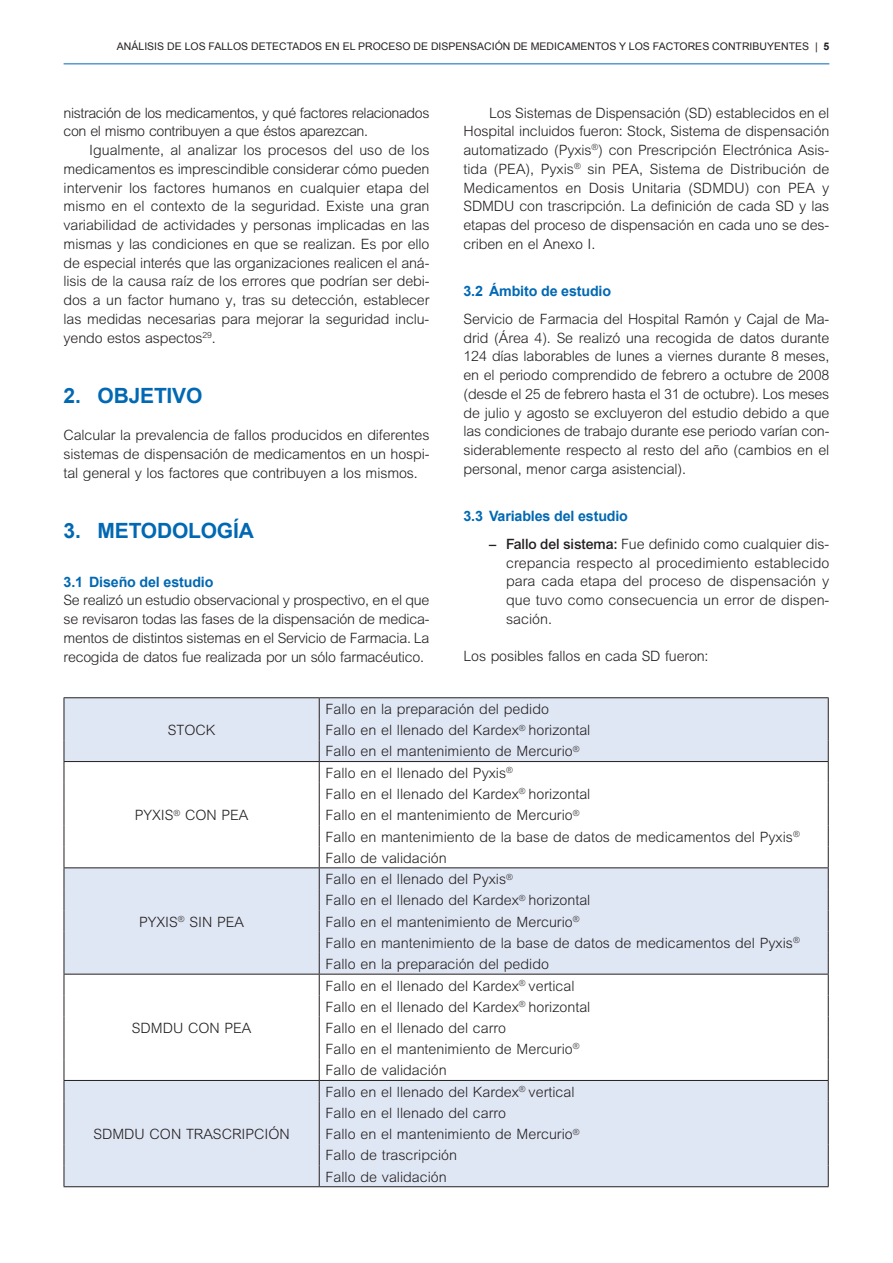
<style>
.page{position:relative;width:893px;height:1263px;background:#fff}
.page>*{position:absolute;margin:0;border:0;box-sizing:border-box;transform-origin:0 0}
.t1{font:700 21px "Arial";letter-spacing:-.01em;color:#0168b3}
.t2{font:300 14.25px/18.8px "M Arial";color:#231f20;text-align:justify}
.t3{font:300 14.25px/18.8px "M Arial";letter-spacing:-.03em;color:#231f20}
.t4{font:700 14.25px "Arial";letter-spacing:-.01em;color:#0168b3}
.t5{font:10.5px "Arial";color:#231f20}
.s1{font-weight:700}
.s2{font-family:"Arial";font-weight:500}
</style>
<div class="page">
<hr style="left:64px;top:63px;width:765px;height:1px;background:#0168b3">
<svg style="left:65px;top:698px;width:762px;height:488px;fill:#e0e7f4"></svg>
<hr style="left:64px;top:697px;width:255px;height:1px;background:#231f20">
<hr style="left:319px;top:697px;width:509px;height:1px;background:#231f20">
<svg style="left:64px;top:698px;width:1px;height:488px"></svg>
<hr style="left:64px;top:1186px;width:255px;height:1px;background:#231f20">
<svg style="left:827px;top:698px;width:1px;height:488px"></svg>
<hr style="left:319px;top:1186px;width:509px;height:1px;background:#231f20">
<hr style="left:64px;top:761px;width:255px;height:1px;background:#231f20">
<hr style="left:64px;top:867px;width:255px;height:1px;background:#231f20">
<hr style="left:64px;top:974px;width:255px;height:1px;background:#231f20">
<hr style="left:64px;top:1080px;width:255px;height:1px;background:#231f20">
<svg style="left:319px;top:698px;width:1px;height:488px"></svg>
<hr style="left:319px;top:761px;width:509px;height:1px;background:#231f20">
<hr style="left:319px;top:867px;width:509px;height:1px;background:#231f20">
<hr style="left:319px;top:974px;width:509px;height:1px;background:#231f20">
<hr style="left:319px;top:1080px;width:509px;height:1px;background:#231f20">
<p class="t5" style="left:117px;top:41px;width:714px">ANÁLISIS DE LOS FALLOS DETECTADOS EN EL PROCESO DE DISPENSACIÓN DE MEDICAMENTOS Y LOS FACTORES CONTRIBUYENTES | <span class="s1">5</span></p>
<p class="t3" style="left:64px;top:104px;width:367px">nistración de los medicamentos, y qué factores relacionados con el mismo contribuyen a que éstos aparezcan.</p>
<p class="t2" style="left:64px;top:142px;width:367px;text-indent:26px">Igualmente, al analizar los procesos del uso de los medicamentos es imprescindible considerar cómo pueden intervenir los factores humanos en cualquier etapa del mismo en el contexto de la seguridad. Existe una gran variabilidad de actividades y personas implicadas en las mismas y las condiciones en que se realizan. Es por ello de especial interés que las organizaciones realicen el aná&shy;lisis de la causa raíz de los errores que podrían ser debi&shy;dos a un factor humano y, tras su detección, establecer las medidas necesarias para mejorar la seguridad inclu&shy;yendo estos aspectos<sup>29</sup>.</p>
<h1 class="t1" style="left:64px;top:384px;width:140px">2. OBJETIVO</h1>
<p class="t2" style="left:64px;top:427px;width:367px">Calcular la prevalencia de fallos producidos en diferentes sistemas de dispensación de medicamentos en un hospi&shy;tal general y los factores que contribuyen a los mismos.</p>
<h1 class="t1" style="left:64px;top:519px;width:192px">3. METODOLOGÍA</h1>
<p class="t4" style="left:64px;top:574px;width:151px">3.1 Diseño del estudio</p>
<p class="t2" style="left:64px;top:592px;width:367px">Se realizó un estudio observacional y prospectivo, en el que se revisaron todas las fases de la dispensación de medica&shy;mentos de distintos sistemas en el Servicio de Farmacia. La recogida de datos fue realizada por un sólo farmacéutico.</p>
<p class="t2" style="left:463px;top:104px;width:367px;text-indent:26px">Los Sistemas de Dispensación (SD) establecidos en el Hospital incluidos fueron: Stock, Sistema de dispensación automatizado (Pyxis<sup>®</sup>) con Prescripción Electrónica Asis&shy;tida (PEA), Pyxis<sup>®</sup> sin PEA, Sistema de Distribución de Medicamentos en Dosis Unitaria (SDMDU) con PEA y SDMDU con trascripción. La definición de cada SD y las etapas del proceso de dispensación en cada uno se des&shy;criben en el Anexo I.</p>
<p class="t4" style="left:463px;top:283px;width:149px">3.2 Ámbito de estudio</p>
<p class="t2" style="left:463px;top:311px;width:367px">Servicio de Farmacia del Hospital Ramón y Cajal de Ma&shy;drid (Área 4). Se realizó una recogida de datos durante 124 días laborables de lunes a viernes durante 8 meses, en el periodo comprendido de febrero a octubre de 2008 (desde el 25 de febrero hasta el 31 de octubre). Los meses de julio y agosto se excluyeron del estudio debido a que las condiciones de trabajo durante ese periodo varían con&shy;siderablemente respecto al resto del año (cambios en el personal, menor carga asistencial).</p>
<p class="t4" style="left:463px;top:508px;width:166px">3.3 Variables del estudio</p>
<p class="t2" style="left:506px;top:536px;width:325px;text-indent:-17px"><span class="s2">– Fallo del sistema:</span> Fue definido como cualquier dis&shy;crepancia respecto al procedimiento establecido para cada etapa del proceso de dispensación y que tuvo como consecuencia un error de dispen&shy;sación.</p>
<p class="t2" style="left:463px;top:648px;width:246px">Los posibles fallos en cada SD fueron:</p>
<p class="t2" style="left:168px;top:722px;width:49px">STOCK</p>
<p class="t2" style="left:135px;top:807px;width:115px">PYXIS<sup>®</sup> CON PEA</p>
<p class="t2" style="left:139px;top:913px;width:106px">PYXIS<sup>®</sup> SIN PEA</p>
<p class="t2" style="left:132px;top:1020px;width:121px">SDMDU CON PEA</p>
<p class="t2" style="left:93px;top:1126px;width:198px">SDMDU CON TRASCRIPCIÓN</p>
<p class="t2" style="left:325px;top:700px;width:266px;line-height:21px;text-align:left">Fallo en la preparación del pedido<br>Fallo en el llenado del Kardex<sup>®</sup> horizontal<br>Fallo en el mantenimiento de Mercurio<sup>®</sup></p>
<p class="t2" style="left:325px;top:764px;width:475px;line-height:21.1px;text-align:left">Fallo en el llenado del Pyxis<sup>®<br></sup>Fallo en el llenado del Kardex<sup>®</sup> horizontal<br>Fallo en el mantenimiento de Mercurio<sup>®<br></sup>Fallo en mantenimiento de la base de datos de medicamentos del Pyxis<sup>® </sup>Fallo de validación</p>
<p class="t2" style="left:325px;top:870px;width:475px;line-height:21.1px;text-align:left">Fallo en el llenado del Pyxis<sup>®<br></sup>Fallo en el llenado del Kardex<sup>®</sup> horizontal<br>Fallo en el mantenimiento de Mercurio<sup>®<br></sup>Fallo en mantenimiento de la base de datos de medicamentos del Pyxis<sup>® </sup>Fallo en la preparación del pedido</p>
<p class="t2" style="left:325px;top:976px;width:266px;line-height:21.1px;text-align:left">Fallo en el llenado del Kardex<sup>®</sup> vertical Fallo en el llenado del Kardex<sup>®</sup> horizontal Fallo en el llenado del carro<br>Fallo en el mantenimiento de Mercurio<sup>® </sup>Fallo de validación</p>
<p class="t2" style="left:325px;top:1083px;width:255px;line-height:21.1px;text-align:left">Fallo en el llenado del Kardex<sup>®</sup> vertical<br>Fallo en el llenado del carro<br>Fallo en el mantenimiento de Mercurio<sup>®<br></sup>Fallo de trascripción<br>Fallo de validación</p>
</div>
